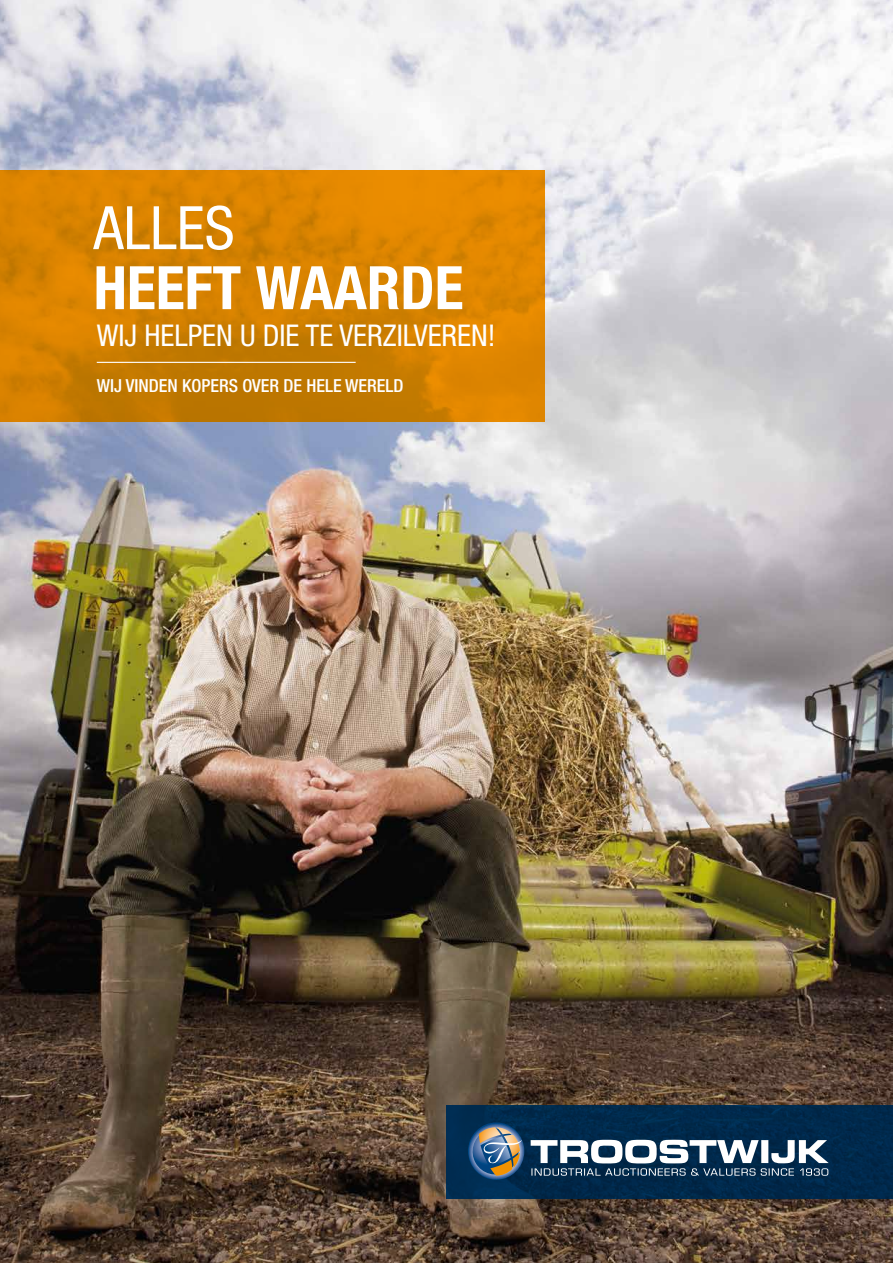
<style>
.page{position:relative;width:893px;height:1263px;background:#fff}
.page>*{position:absolute;margin:0;border:0;box-sizing:border-box;transform-origin:0 0}
.t1{font:700 condensed 60px "Helvetica Neue LT Std";color:#fff}
.t2{font:condensed 60px "Helvetica Neue LT Std";color:#fff}
.t3{font:condensed 30px "Helvetica Neue LT Std";color:#fff}
.t4{font:500 condensed 18px "Helvetica Neue LT Std";color:#fff}
</style>
<div class="page">
<img style="left:0;top:0;width:893px;height:914px">
<svg style="left:0;top:914px;width:893px;height:349px;background:#56442f"></svg>
<svg style="left:0;top:170px;width:544px;height:251px;background:#d68100"></svg>
<div style="left:446px;top:1106px;width:447px;height:93px;background:#00294c"></div>
<svg style="left:531px;top:1140px;width:298px;height:36px"></svg>
<svg style="left:468px;top:1122px;width:56px;height:58px"></svg>
<hr style="left:97px;top:362px;width:259px;height:1px;background:#fff">
<h1 class="t2" style="left:94px;top:193px;width:143px">ALLES</h1>
<h1 class="t1" style="left:94px;top:251px;width:371px">HEEFT WAARDE</h1>
<h2 class="t3" style="left:97px;top:318px;width:400px">WIJ HELPEN U DIE TE VERZILVEREN!</h2>
<p class="t4" style="left:97px;top:375px;width:308px">WIJ VINDEN KOPERS OVER DE HELE WERELD</p>
</div>
